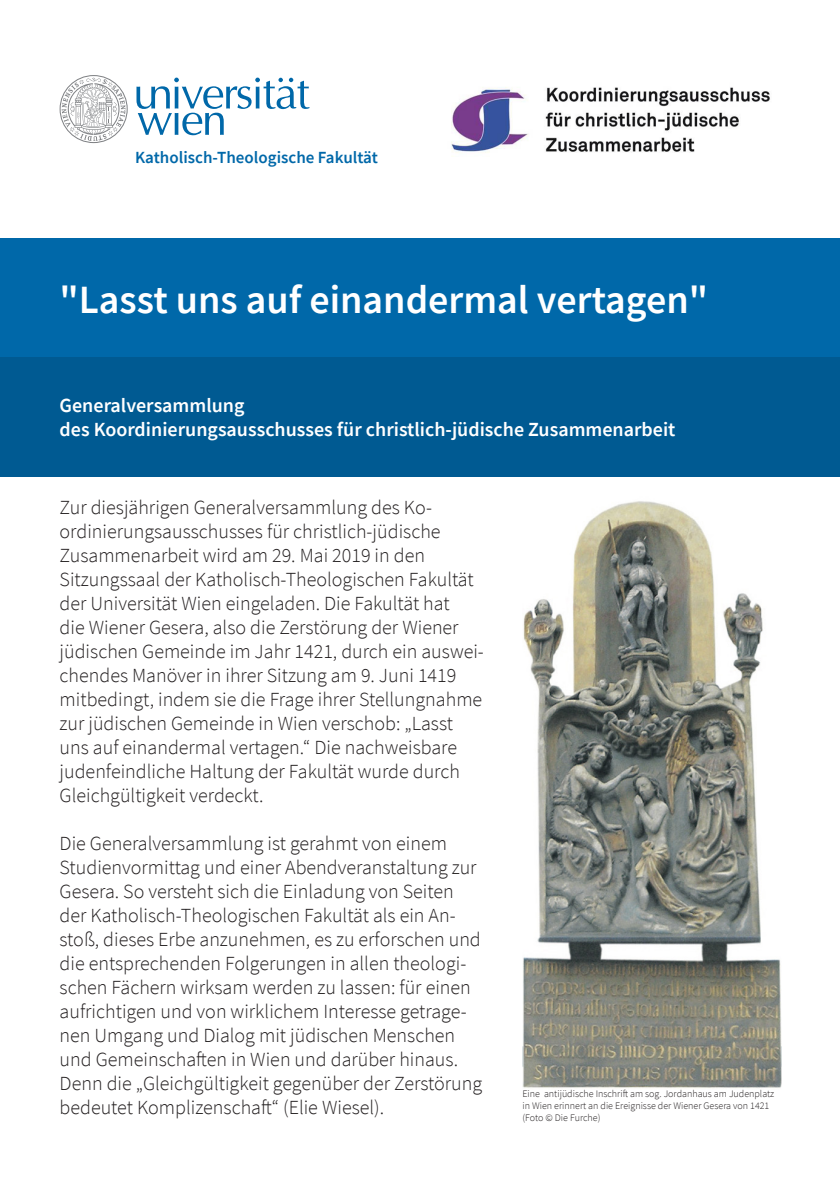
<style>
.page{position:relative;width:840px;height:1191px;background:#fff}
.page>*{position:absolute;margin:0;border:0;box-sizing:border-box;transform-origin:0 0}
.t1{font:600 40px "Source Sans Pro";color:#fff}
.Fließtext_Einleitung{font:300 20px/24px "Source Sans Pro";color:#231f20}
.t2{font:600 20px "Source Sans Pro";color:#fff}
.t3{font:600 17px "Source Sans Pro";color:#0068a9}
.Fließtext_Einleitung-2{font:300 10px "Source Sans Pro";color:#231f20}
.s1{font-size:20px;color:#0068a9}
</style>
<div class="page">
<div style="left:0;top:238px;width:839px;height:238px;background:#0068a9"></div>
<div style="left:0;top:357px;width:839px;height:119px;background:#005a92"></div>
<svg style="left:60px;top:75px;width:68px;height:68px"></svg>
<svg style="left:136px;top:78px;width:173px;height:57px"></svg>
<img style="left:451px;top:87px;width:319px;height:66px">
<img style="left:522px;top:501px;width:259px;height:587px">
<p class="t3" style="left:135px;top:146px;width:244px">Katholisch-Theologische Fakultät</p>
<p class="t1" style="left:60px;top:273px;width:713px">"Lasst uns auf einandermal vertagen"<span class="s1">rmittag</span></p>
<p class="t2" style="left:60px;top:392px;width:186px">Generalversammlung</p>
<p class="t2" style="left:60px;top:416px;width:617px">des Koordinierungsausschusses für christlich-jüdische Zusammenarbeit</p>
<p class="Fließtext_Einleitung" style="left:60px;top:495px;width:425px">Zur diesjährigen Generalversammlung des Ko&shy;ordinierungsausschusses für christlich-jüdische Zusammenarbeit wird am 29. Mai 2019 in den Sitzungssaal der Katholisch-Theologischen Fakultät der Universität Wien eingeladen. Die Fakultät hat<br>die Wiener Gesera, also die Zerstörung der Wiener jüdischen Gemeinde im Jahr 1421, durch ein auswei&shy;chendes Manöver in ihrer Sitzung am 9. Juni 1419 mitbedingt, indem sie die Frage ihrer Stellungnahme zur jüdischen Gemeinde in Wien verschob: „Lasst uns auf einandermal vertagen.“ Die nachweisbare judenfeindliche Haltung der Fakultät wurde durch Gleichgültigkeit verdeckt.</p>
<p class="Fließtext_Einleitung" style="left:60px;top:831px;width:424px">Die Generalversammlung ist gerahmt von einem Studienvormittag und einer Abendveranstaltung zur Gesera. So versteht sich die Einladung von Seiten der Katholisch-Theologischen Fakultät als ein An&shy;stoß, dieses Erbe anzunehmen, es zu erforschen und die entsprechenden Folgerungen in allen theologi&shy;schen Fächern wirksam werden zu lassen: für einen aufrichtigen und von wirklichem Interesse getrage&shy;nen Umgang und Dialog mit jüdischen Menschen und Gemeinschaften in Wien und darüber hinaus.<br>Denn die „Gleichgültigkeit gegenüber der Zerstörung bedeutet Komplizenschaft“ (Elie Wiesel).</p>
<p class="Fließtext_Einleitung-2" style="left:522px;top:1087px;width:253px">Eine antijüdische Inschrift am sog. Jordanhaus am Judenplatz</p>
<p class="Fließtext_Einleitung-2" style="left:522px;top:1099px;width:248px">in Wien erinnert an die Ereignisse der Wiener Gesera von 1421</p>
<p class="Fließtext_Einleitung-2" style="left:522px;top:1111px;width:79px">(Foto © Die Furche)</p>
</div>
